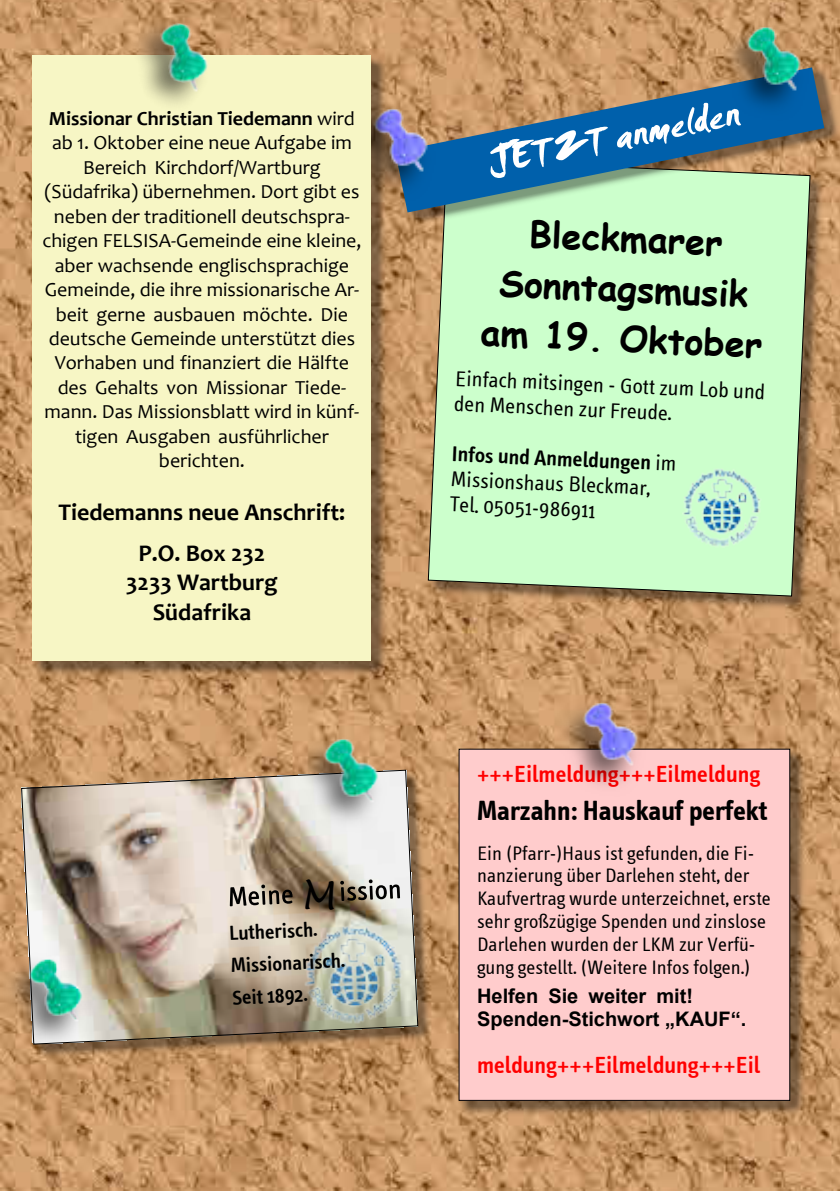
<style>
.page{position:relative;width:840px;height:1191px;background:#fff}
.page>*{position:absolute;margin:0;border:0;box-sizing:border-box;transform-origin:0 0}
.t1{font:700 36px/50px "Comic Sans MS";color:#000;text-align:center}
.t2{font:700 28px "Info Text";color:#000}
.t3{font:700 24px/41.4px "Candara";color:#000;text-align:center}
.t4{font:600 24px "Info Text";color:#f00}
.t5{font:22px/25.4px "Info Text Normal";color:#000}
.t6{font:600 22px "Info Text";color:#000}
.t7{font:600 21px/32.2px "Info Text";color:#000}
.t8{font:20px/24.4px "Candara";color:#000;text-align:center}
.t9{font:20px/22.8px "Info Text Normal";color:#000}
.t10{font:700 20px/23px "Arial";color:#000}
.s1{font-weight:700}
.s2{font-family:"Info Text Normal";font-weight:400}
</style>
<div class="page">
<img style="left:0;top:0;width:839px;height:1191px">
<img style="left:424px;top:230px;width:404px;height:385px">
<svg style="left:427px;top:230px;width:383px;height:367px;background:#c6f3c1"></svg>
<img style="left:681px;top:468px;width:80px;height:79px">
<img style="left:391px;top:61px;width:448px;height:169px">
<svg style="left:395px;top:67px;width:428px;height:145px;background:#9fa98e"></svg>
<svg style="left:490px;top:127px;width:117px;height:51px"></svg>
<svg style="left:616px;top:103px;width:124px;height:46px"></svg>
<img style="left:692px;top:0;width:140px;height:143px">
<img style="left:731px;top:11px;width:86px;height:92px">
<img style="left:389px;top:79px;width:70px;height:145px">
<img style="left:389px;top:92px;width:55px;height:92px">
<img style="left:30px;top:52px;width:359px;height:626px">
<div style="left:33px;top:55px;width:338px;height:605px;background:#f7f6c5"></div>
<img style="left:84px;top:0;width:171px;height:55px">
<img style="left:131px;top:0;width:106px;height:104px">
<img style="left:18px;top:766px;width:418px;height:296px">
<img style="left:21px;top:770px;width:397px;height:274px">
<img style="left:301px;top:921px;width:105px;height:105px">
<svg style="left:230px;top:884px;width:62px;height:22px"></svg>
<img style="left:270px;top:709px;width:140px;height:146px">
<img style="left:308px;top:723px;width:87px;height:92px">
<img style="left:0;top:929px;width:115px;height:146px">
<img style="left:14px;top:942px;width:86px;height:92px">
<img style="left:455px;top:745px;width:352px;height:374px">
<div style="left:459px;top:749px;width:330px;height:351px;background:#fcc"></div>
<img style="left:529px;top:673px;width:139px;height:112px">
<img style="left:567px;top:686px;width:87px;height:93px">
<svg style="left:304px;top:878px;width:96px;height:33px;background:#887d6d"></svg>
<p class="t8" style="left:42px;top:108px;width:320px"><span class="s1">Missionar Christian Tiedemann</span> wird ab 1. Oktober eine neue Aufgabe im Bereich Kirchdorf/Wartburg (Südafrika) übernehmen. Dort gibt es neben der traditionell deutschspra&shy;chigen FELSISA-Gemeinde eine kleine, aber wachsende englischsprachige Gemeinde, die ihre missionarische Ar&shy;beit gerne ausbauen möchte. Die deutsche Gemeinde unterstützt dies Vorhaben und finanziert die Hälfte des Gehalts von Missionar Tiede&shy;mann. Das Missionsblatt wird in künf&shy;tigen Ausgaben ausführlicher berichten.</p>
<p class="t3" style="left:59px;top:494px;width:288px">Tiedemanns neue Anschrift:<br>P.O. Box 232</p>
<p class="t3" style="left:126px;top:570px;width:153px;line-height:29.4px">3233 Wartburg<br>Südafrika</p>
<p class="t7" style="left:228px;top:919px;width:116px;rotate:-3deg">Lutherisch.<br>Missionarisch.<br>Seit 1892.</p>
<h1 class="t1" style="left:487px;top:210px;width:283px;rotate:3deg">Bleckmarer<br>Sonntagsmusik am 19. Oktober</h1>
<p class="t5" style="left:455px;top:366px;width:312px;rotate:3deg">Einfach mitsingen - Gott zum Lob und den Menschen zur Freude.</p>
<p class="t6" style="left:452px;top:444px;width:226px;rotate:3deg">Infos und Anmeldungen <span class="s2">im</span></p>
<p class="t5" style="left:451px;top:467px;width:201px;rotate:3deg">Missionshaus Bleckmar,<br>Tel. 05051-986911</p>
<p class="t4" style="left:477px;top:764px;width:284px">+++Eilmeldung+++Eilmeldung</p>
<h2 class="t2" style="left:477px;top:798px;width:291px">Marzahn: Hauskauf perfekt</h2>
<p class="t9" style="left:477px;top:843px;width:295px">Ein (Pfarr-)Haus ist gefunden, die Fi&shy;nanzierung über Darlehen steht, der Kaufvertrag wurde unterzeichnet, erste sehr großzügige Spenden und zinslose Darlehen wurden der LKM zur Verfü&shy;gung gestellt. (Weitere Infos folgen.)</p>
<p class="t10" style="left:477px;top:986px;width:271px">Helfen Sie weiter mit!<br>Spenden-Stichwort „KAUF“.</p>
<p class="t4" style="left:477px;top:1055px;width:284px">meldung+++Eilmeldung+++Eil</p>
</div>
